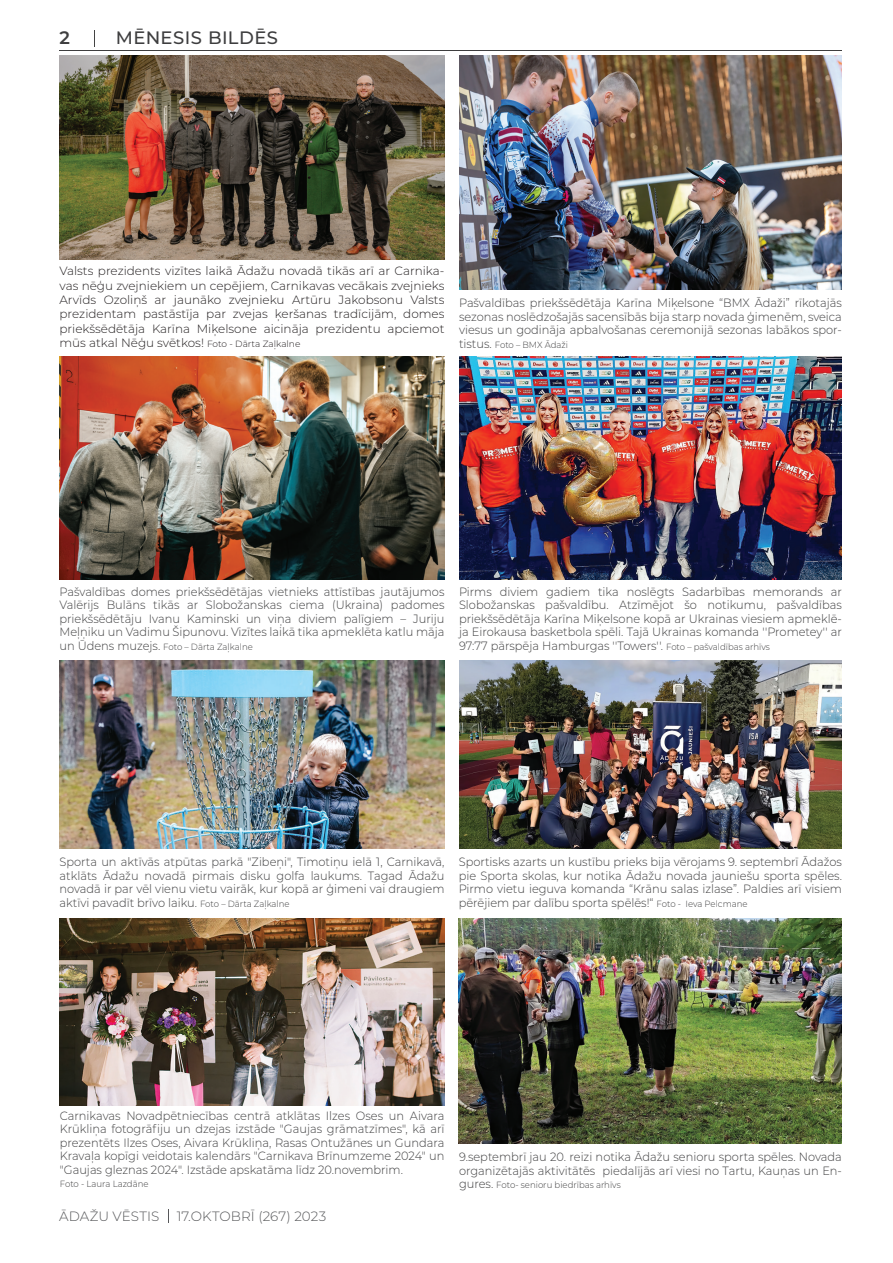
<style>
.page{position:relative;width:893px;height:1263px;background:#fff}
.page>*{position:absolute;margin:0;border:0;box-sizing:border-box;transform-origin:0 0}
.t1{font:500 18px "Montserrat";letter-spacing:.025em;color:#3e3e3f}
.t2{font:600 18px "Montserrat";color:#3e3e3f}
.t3{font:300 13.5px "Montserrat";letter-spacing:.005em;color:#57585a}
.t4{font:300 12px/13.5px "Montserrat";color:#3e3e3f;text-align:justify;scale:.95 1}
.t5{font:300 12px/14.4px "Montserrat";color:#231f20;text-align:justify}
.t6{font:300 9px "Montserrat";color:#3e3e3f;scale:.95 1}
.s1{font-size:9px}
.s2{font-size:12px}
</style>
<div class="page">
<svg style="left:168px;top:1209px;width:1px;height:13px"></svg>
<hr style="left:60px;top:50px;width:782px;height:1px;background:#3e3e3f">
<svg style="left:94px;top:30px;width:1px;height:17px"></svg>
<img style="left:459px;top:357px;width:383px;height:223px">
<img style="left:459px;top:660px;width:383px;height:189px">
<img style="left:60px;top:660px;width:384px;height:189px">
<img style="left:460px;top:55px;width:382px;height:234px">
<img style="left:60px;top:55px;width:384px;height:204px">
<img style="left:59px;top:918px;width:385px;height:187px">
<img style="left:459px;top:918px;width:383px;height:225px">
<img style="left:60px;top:357px;width:384px;height:223px">
<h1 class="t2" style="left:60px;top:25px;width:12px">2</h1>
<h1 class="t1" style="left:116px;top:25px;width:164px">MĒNESIS BILDĒS</h1>
<p class="t5" style="left:60px;top:263px;width:386px">Valsts prezidents vizītes laikā Ādažu novadā tikās arī ar Carnika&shy;vas nēģu zvejniekiem un cepējiem, Carnikavas vecākais zvejnieks Arvīds Ozoliņš ar jaunāko zvejnieku Artūru Jakobsonu Valsts prezidentam pastāstīja par zvejas ķeršanas tradīcijām, domes priekšsēdētāja Karīna Miķelsone aicināja prezidentu apciemot mūs atkal Nēģu svētkos! <span class="s1">Foto - Dārta Zaļkalne</span></p>
<p class="t4" style="left:459px;top:296px;width:405px">Pašvaldības priekšsēdētāja Karīna Miķelsone “BMX Ādaži” rīkotajās sezonas noslēdzošajās sacensībās bija starp novada ģimenēm, sveica viesus un godināja apbalvošanas ceremonijā sezonas labākos spor-</p>
<p class="t6" style="left:459px;top:339px;width:116px"><span class="s2">tistus.</span> Foto – BMX Ādaži</p>
<p class="t4" style="left:60px;top:584px;width:407px">Pašvaldības domes priekšsēdētājas vietnieks attīstības jautājumos Valērijs Bulāns tikās ar Slobožanskas ciema (Ukraina) padomes priekšsēdētāju Ivanu Kaminski un viņa diviem palīgiem – Juriju Meļņiku un Vadimu Šipunovu. Vizītes laikā tika apmeklēta katlu māja</p>
<p class="t6" style="left:60px;top:640px;width:205px"><span class="s2">un Ūdens muzejs.</span> Foto – Dārta Zaļkalne</p>
<p class="t4" style="left:459px;top:584px;width:405px">Pirms diviem gadiem tika noslēgts Sadarbības memorands ar Slobožanskas pašvaldību. Atzīmējot šo notikumu, pašvaldības priekšsēdētāja Karīna Miķelsone kopā ar Ukrainas viesiem apmeklē&shy;ja Eirokausa basketbola spēli. Tajā Ukrainas komanda ''Prometey'' ar 97:77 pārspēja Hamburgas ''Towers''. <span class="s1">Foto – pašvaldības arhīvs</span></p>
<p class="t4" style="left:60px;top:855px;width:407px">Sporta un aktīvās atpūtas parkā "Zibeņi", Timotiņu ielā 1, Carnikavā, atklāts Ādažu novadā pirmais disku golfa laukums. Tagad Ādažu novadā ir par vēl vienu vietu vairāk, kur kopā ar ģimeni vai draugiem aktīvi pavadīt brīvo laiku. <span class="s1">Foto – Dārta Zaļkalne</span></p>
<p class="t4" style="left:459px;top:855px;width:405px">Sportisks azarts un kustību prieks bija vērojams 9. septembrī Ādažos pie Sporta skolas, kur notika Ādažu novada jauniešu sporta spēles.<br>Pirmo vietu ieguva komanda “Krānu salas izlase”. Paldies arī visiem pērējiem par dalību sporta spēlēs!“ <span class="s1">Foto - Ieva Pelcmane</span></p>
<p class="t4" style="left:60px;top:1108px;width:406px">Carnikavas Novadpētniecības centrā atklātas Ilzes Oses un Aivara Krūkliņa fotogrāfiju un dzejas izstāde "Gaujas grāmatzīmes", kā arī prezentēts Ilzes Oses, Aivara Krūkliņa, Rasas Ontužānes un Gundara Kravaļa kopīgi veidotais kalendārs "Carnikava Brīnumzeme 2024" un "Gaujas gleznas 2024". Izstāde apskatāma līdz 20.novembrim.</p>
<p class="t6" style="left:60px;top:1178px;width:95px">Foto - Laura Lazdāne</p>
<p class="t3" style="left:59px;top:1206px;width:102px">ĀDAŽU VĒSTIS</p>
<p class="t3" style="left:177px;top:1206px;width:151px">17.OKTOBRĪ (267) 2023</p>
<p class="t4" style="left:459px;top:1150px;width:405px">9.septembrī jau 20. reizi notika Ādažu senioru sporta spēles. Novada organizētajās aktivitātēs piedalījās arī viesi no Tartu, Kauņas un En-</p>
<p class="t6" style="left:459px;top:1179px;width:172px"><span class="s2">gures.</span> Foto- senioru biedrības arhīvs</p>
</div>
